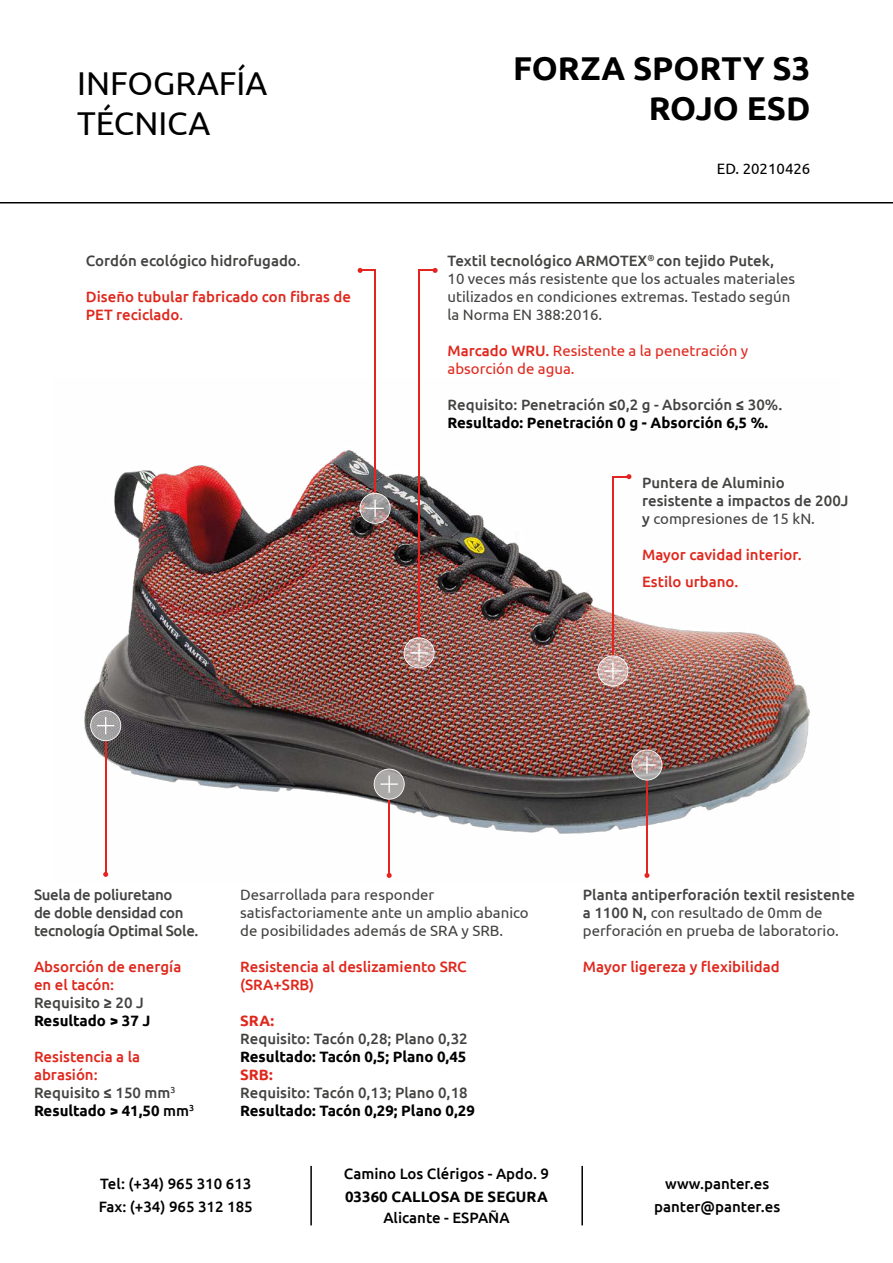
<style>
.page{position:relative;width:893px;height:1263px;background:#fff}
.page>*{position:absolute;margin:0;border:0;box-sizing:border-box;transform-origin:0 0}
.t1{font:700 33px/39.6px "Ubuntu";color:#000;text-align:right}
.t2{font:33px/39.6px "Ubuntu";color:#000}
.t3{font:15px/18px "Ubuntu";color:#424241}
.t4{font:500 15px/18px "Ubuntu";color:#df271c}
.t5{font:500 15px/18px "Ubuntu";color:#424241}
.t6{font:700 15px "Ubuntu";color:#000}
.t7{font:500 15px/23.4px "Ubuntu";color:#000}
.t8{font:500 15px/18px "Ubuntu";letter-spacing:-.02em;color:#424241}
.t9{font:15px/18px "Ubuntu";color:#df271c}
.t10{font:15px "Ubuntu";color:#000}
.t11{font:700 15px "Ubuntu";color:#df271c}
.s1{font-weight:400}
.s2{font-weight:500}
.s3{color:#424241}
.s4{font-weight:700;color:#000}
.s5{color:#000}
</style>
<div class="page">
<img style="left:84px;top:450px;width:726px;height:422px">
<hr style="left:0;top:202px;width:893px;height:1px;background:#000">
<hr style="left:310px;top:1166px;width:2px;height:59px;background:#000">
<hr style="left:581px;top:1166px;width:2px;height:59px;background:#000">
<hr style="left:374px;top:270px;width:2px;height:223px;background:#e52321">
<svg style="left:358px;top:268px;width:18px;height:5px"></svg>
<svg style="left:360px;top:493px;width:31px;height:31px"></svg>
<hr style="left:612px;top:477px;width:2px;height:178px;background:#e52321">
<svg style="left:612px;top:474px;width:19px;height:5px"></svg>
<svg style="left:597px;top:655px;width:31px;height:31px"></svg>
<hr style="left:418px;top:270px;width:2px;height:367px;background:#e52321">
<svg style="left:418px;top:268px;width:20px;height:5px"></svg>
<svg style="left:404px;top:637px;width:31px;height:31px"></svg>
<hr style="left:389px;top:799px;width:1px;height:75px;background:#e52321">
<svg style="left:386px;top:872px;width:6px;height:6px"></svg>
<svg style="left:374px;top:769px;width:31px;height:31px"></svg>
<hr style="left:646px;top:780px;width:2px;height:94px;background:#e52321">
<svg style="left:644px;top:873px;width:6px;height:5px"></svg>
<svg style="left:631px;top:749px;width:31px;height:31px"></svg>
<hr style="left:105px;top:741px;width:1px;height:132px;background:#e52321">
<svg style="left:103px;top:871px;width:6px;height:6px"></svg>
<svg style="left:90px;top:710px;width:31px;height:31px"></svg>
<h1 class="t2" style="left:77px;top:62px;width:192px">INFOGRAFÍA<br>TÉCNICA</h1>
<h1 class="t1" style="left:513px;top:48px;width:299px">FORZA SPORTY S3<br>ROJO ESD</h1>
<p class="t10" style="left:717px;top:159px;width:95px">ED. 20210426</p>
<p class="t5" style="left:86px;top:251px;width:216px">Cordón ecológico hidrofugado<span class="s1">.</span></p>
<p class="t4" style="left:86px;top:287px;width:267px">Diseño tubular fabricado con fibras de<br>PET reciclado<span class="s1">.</span></p>
<p class="t3" style="left:448px;top:251px;width:349px"><span class="s2">Textil tecnológico ARMOTEX</span><sup>®</sup> <span class="s2">con tejido Putek,<br></span>10 veces más resistente que los actuales materiales utilizados en condiciones extremas. Testado según la Norma EN 388:2016.</p>
<p class="t9" style="left:448px;top:341px;width:302px"><span class="s2">Marcado WRU.</span> Resistente a la penetración y absorción de agua.</p>
<p class="t5" style="left:448px;top:395px;width:336px">Requisito: Penetración ≤0,2 g - Absorción ≤ 30%.</p>
<p class="t6" style="left:448px;top:413px;width:322px">Resultado: Penetración 0 g - Absorción 6,5 %.</p>
<p class="t5" style="left:642px;top:473px;width:208px">Puntera de Aluminio resistente a impactos de 200J y <span class="s1">compresiones de 15 kN.</span></p>
<p class="t4" style="left:642px;top:540px;width:161px;line-height:27px">Mayor cavidad interior.<br>Estilo urbano.</p>
<p class="t8" style="left:34px;top:885px;width:166px">Suela de poliuretano<br>de doble densidad con tecnología Optimal Sole.</p>
<p class="t4" style="left:34px;top:957px;width:149px">Absorción de energía en el tacón:</p>
<p class="t5" style="left:34px;top:993px;width:111px">Requisito ≥ 20 J</p>
<p class="t6" style="left:34px;top:1011px;width:118px">Resultado &gt; 37 J</p>
<p class="t4" style="left:34px;top:1047px;width:161px">Resistencia a la abrasión:<br><span class="s3">Requisito ≤ 150 mm</span><sup>3<br></sup><span class="s4">Resultado &gt; 41,50</span> <span class="s5">mm</span><sup>3</sup></p>
<p class="t3" style="left:240px;top:885px;width:290px">Desarrollada para responder satisfactoriamente ante un amplio abanico de posibilidades además de SRA y SRB.</p>
<p class="t4" style="left:240px;top:957px;width:228px">Resistencia al deslizamiento SRC (SRA+SRB)</p>
<p class="t11" style="left:240px;top:1011px;width:35px">SRA:</p>
<p class="t5" style="left:240px;top:1029px;width:229px">Requisito: Tacón 0,28; Plano 0,32</p>
<p class="t6" style="left:240px;top:1047px;width:228px">Resultado: Tacón 0,5; Plano 0,45</p>
<p class="t11" style="left:240px;top:1065px;width:34px">SRB:</p>
<p class="t5" style="left:240px;top:1083px;width:229px">Requisito: Tacón 0,13; Plano 0,18</p>
<p class="t6" style="left:240px;top:1101px;width:236px">Resultado: Tacón 0,29; Plano 0,29</p>
<p class="t7" style="left:99px;top:1171px;width:155px">Tel: (+34) 965 310 613<br>Fax: (+34) 965 312 185</p>
<p class="t7" style="left:344px;top:1161px;width:207px">Camino Los Clérigos - Apdo. 9</p>
<p class="t6" style="left:345px;top:1187px;width:204px">03360 CALLOSA DE SEGURA</p>
<p class="t7" style="left:383px;top:1205px;width:128px">Alicante - ESPAÑA</p>
<p class="t3" style="left:583px;top:885px;width:274px"><span class="s2">Planta antiperforación textil resistente a 1100 N,</span> con resultado de 0mm de perforación en prueba de laboratorio.</p>
<p class="t4" style="left:583px;top:957px;width:198px">Mayor ligereza y flexibilidad</p>
<p class="t7" style="left:654px;top:1171px;width:128px;text-align:center">www.panter.es panter@panter.es</p>
</div>
